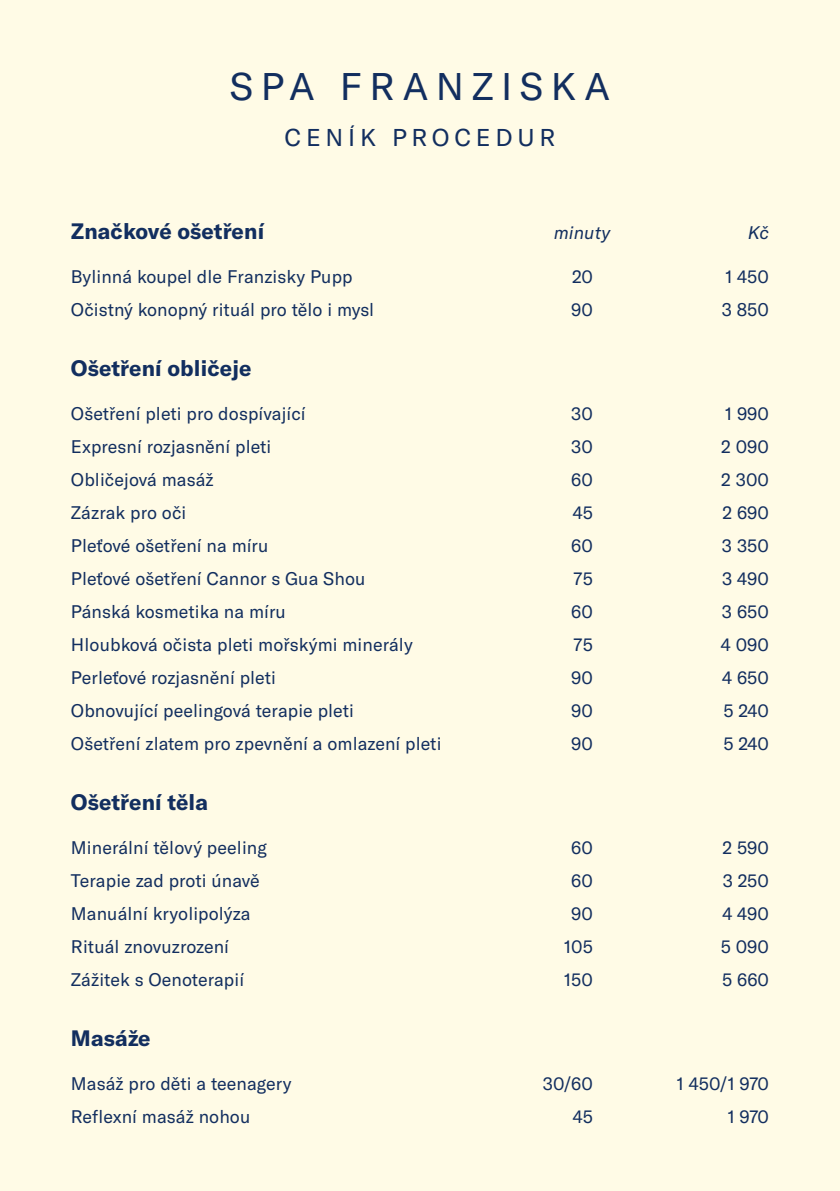
<style>
.page{position:relative;width:840px;height:1191px;background:#fff}
.page>*{position:absolute;margin:0;border:0;box-sizing:border-box;transform-origin:0 0}
.t1{font:38px "GT America";letter-spacing:.2em;color:#122e5f}
.t2{font:24px "GT America";letter-spacing:.2em;color:#122e5f}
.t3{font:700 22px "GT America";letter-spacing:.005em;color:#122e5f}
.t4{font:18px "GT America";letter-spacing:.005em;color:#122e5f}
.t5{font:italic 18px "GT America";letter-spacing:.005em;color:#122e5f}
</style>
<div class="page">
<div style="left:0;top:0;width:839px;height:1191px;background:#fffbe6"></div>
<h1 class="t1" style="left:230px;top:64px;width:381px">SPA FRANZISKA</h1>
<h2 class="t2" style="left:284px;top:123px;width:272px">CENÍK PROCEDUR</h2>
<p class="t3" style="left:71px;top:217px;width:195px">Značkové ošetření</p>
<p class="t5" style="left:553px;top:222px;width:58px">minuty</p>
<p class="t5" style="left:747px;top:222px;width:23px">Kč</p>
<p class="t4" style="left:71px;top:266px;width:283px">Bylinná koupel dle Franzisky Pupp</p>
<p class="t4" style="left:572px;top:266px;width:22px">20</p>
<p class="t4" style="left:725px;top:266px;width:45px">1 450</p>
<p class="t4" style="left:71px;top:299px;width:304px">Očistný konopný rituál pro tělo i mysl</p>
<p class="t4" style="left:571px;top:299px;width:23px">90</p>
<p class="t4" style="left:721px;top:299px;width:49px">3 850</p>
<p class="t3" style="left:71px;top:354px;width:182px">Ošetření obličeje</p>
<p class="t4" style="left:71px;top:403px;width:236px">Ošetření pleti pro dospívající</p>
<p class="t4" style="left:571px;top:403px;width:23px">30</p>
<p class="t4" style="left:724px;top:403px;width:45px">1 990</p>
<p class="t4" style="left:71px;top:436px;width:202px">Expresní rozjasnění pleti</p>
<p class="t4" style="left:571px;top:436px;width:23px">30</p>
<p class="t4" style="left:720px;top:436px;width:49px">2 090</p>
<p class="t4" style="left:71px;top:469px;width:144px">Obličejová masáž</p>
<p class="t4" style="left:571px;top:469px;width:23px">60</p>
<p class="t4" style="left:720px;top:469px;width:49px">2 300</p>
<p class="t4" style="left:71px;top:502px;width:117px">Zázrak pro oči</p>
<p class="t4" style="left:572px;top:502px;width:22px">45</p>
<p class="t4" style="left:722px;top:502px;width:48px">2 690</p>
<p class="t4" style="left:71px;top:535px;width:199px">Pleťové ošetření na míru</p>
<p class="t4" style="left:571px;top:535px;width:23px">60</p>
<p class="t4" style="left:721px;top:535px;width:49px">3 350</p>
<p class="t4" style="left:71px;top:568px;width:296px">Pleťové ošetření Cannor s Gua Shou</p>
<p class="t4" style="left:573px;top:568px;width:21px">75</p>
<p class="t4" style="left:721px;top:568px;width:48px">3 490</p>
<p class="t4" style="left:71px;top:601px;width:216px">Pánská kosmetika na míru</p>
<p class="t4" style="left:571px;top:601px;width:23px">60</p>
<p class="t4" style="left:721px;top:601px;width:49px">3 650</p>
<p class="t4" style="left:71px;top:634px;width:343px">Hloubková očista pleti mořskými minerály</p>
<p class="t4" style="left:573px;top:634px;width:21px">75</p>
<p class="t4" style="left:720px;top:634px;width:50px">4 090</p>
<p class="t4" style="left:71px;top:667px;width:206px">Perleťové rozjasnění pleti</p>
<p class="t4" style="left:571px;top:667px;width:23px">90</p>
<p class="t4" style="left:721px;top:667px;width:48px">4 650</p>
<p class="t4" style="left:71px;top:700px;width:284px">Obnovující peelingová terapie pleti</p>
<p class="t4" style="left:571px;top:700px;width:23px">90</p>
<p class="t4" style="left:723px;top:700px;width:47px">5 240</p>
<p class="t4" style="left:71px;top:733px;width:372px">Ošetření zlatem pro zpevnění a omlazení pleti</p>
<p class="t4" style="left:571px;top:733px;width:23px">90</p>
<p class="t4" style="left:723px;top:733px;width:47px">5 240</p>
<p class="t3" style="left:71px;top:788px;width:138px">Ošetření těla</p>
<p class="t4" style="left:71px;top:837px;width:197px">Minerální tělový peeling</p>
<p class="t4" style="left:571px;top:837px;width:23px">60</p>
<p class="t4" style="left:722px;top:837px;width:48px">2 590</p>
<p class="t4" style="left:71px;top:870px;width:190px">Terapie zad proti únavě</p>
<p class="t4" style="left:571px;top:870px;width:23px">60</p>
<p class="t4" style="left:722px;top:870px;width:48px">3 250</p>
<p class="t4" style="left:71px;top:903px;width:181px">Manuální kryolipolýza</p>
<p class="t4" style="left:571px;top:903px;width:23px">90</p>
<p class="t4" style="left:722px;top:903px;width:48px">4 490</p>
<p class="t4" style="left:71px;top:936px;width:159px">Rituál znovuzrození</p>
<p class="t4" style="left:563px;top:936px;width:30px">105</p>
<p class="t4" style="left:720px;top:936px;width:50px">5 090</p>
<p class="t4" style="left:71px;top:969px;width:175px">Zážitek s Oenoterapií</p>
<p class="t4" style="left:563px;top:969px;width:30px">150</p>
<p class="t4" style="left:721px;top:969px;width:48px">5 660</p>
<p class="t3" style="left:71px;top:1024px;width:81px">Masáže</p>
<p class="t4" style="left:71px;top:1073px;width:222px">Masáž pro děti a teenagery</p>
<p class="t4" style="left:542px;top:1073px;width:52px">30/60</p>
<p class="t4" style="left:676px;top:1073px;width:94px">1 450/1 970</p>
<p class="t4" style="left:71px;top:1106px;width:181px">Reflexní masáž nohou</p>
<p class="t4" style="left:572px;top:1106px;width:22px">45</p>
<p class="t4" style="left:727px;top:1106px;width:43px">1 970</p>
</div>
